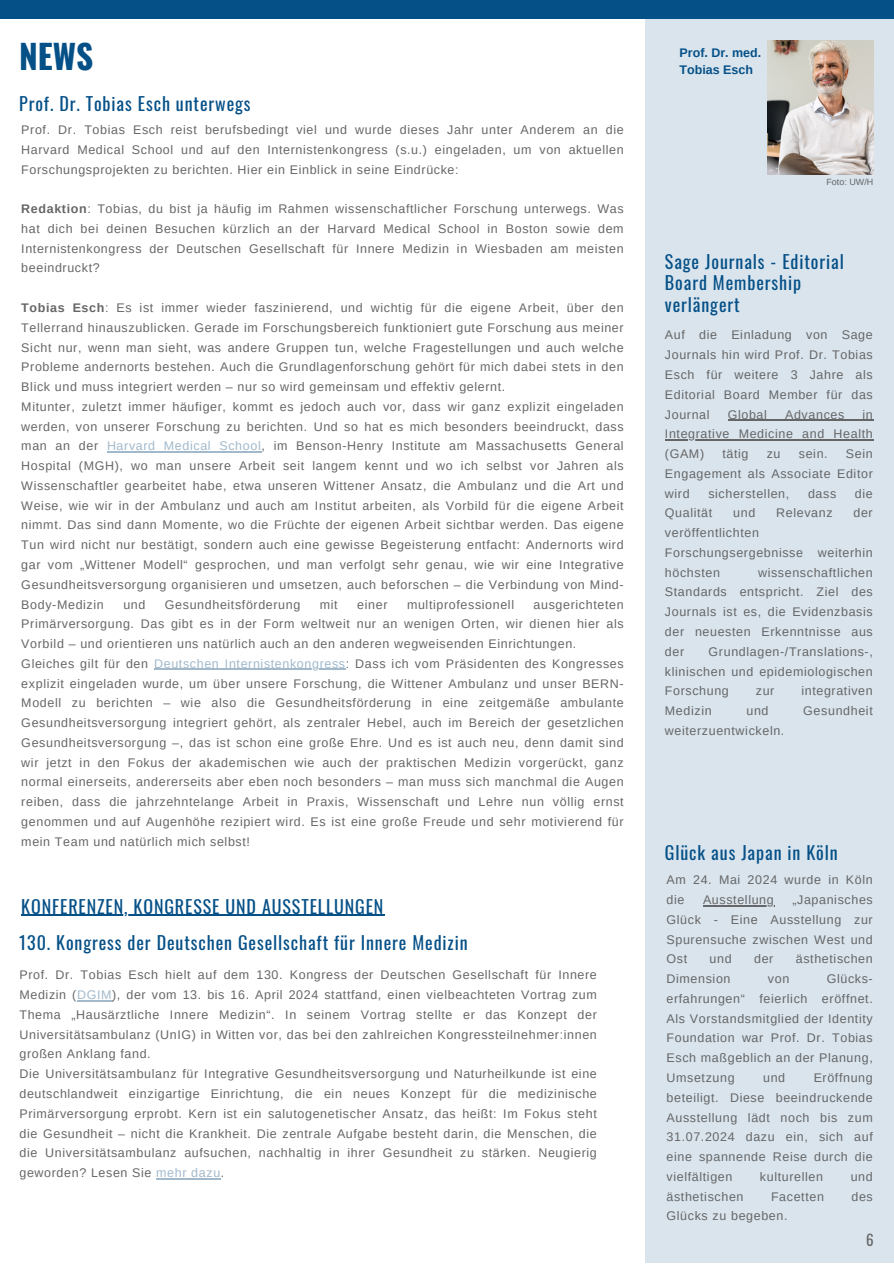
<style>
.page{position:relative;width:894px;height:1264px;background:#fff}
.page>*{position:absolute;margin:0;border:0;box-sizing:border-box;transform-origin:0 0}
.t1{font:700 33.45px "Oswald";color:#055087}
.t2{font:18px/21.3px "Oswald";letter-spacing:.05em;color:#055087}
.t3{font:15px "Oswald";color:#666}
.t4{font:12.45px/19.8px "Arimo";letter-spacing:.05em;color:#666;text-align:justify}
.t5{font:700 12.45px/16.6px "Arimo";color:#055087}
.t6{font:9px "Arimo";color:#666}
.s1{font-weight:700}
.s2{color:#a1b9cb}
</style>
<div class="page">
<div style="left:0;top:0;width:893px;height:19px;background:#055087"></div>
<div style="left:645px;top:19px;width:248px;height:1243px;background:#d9e4ed"></div>
<img style="left:767px;top:41px;width:106px;height:134px">
<hr style="left:727px;top:419px;width:146px;height:1px;background:#666">
<hr style="left:664px;top:439px;width:209px;height:1px;background:#666">
<hr style="left:107px;top:451px;width:154px;height:1px;background:#a1b9cb">
<hr style="left:154px;top:669px;width:192px;height:1px;background:#a1b9cb">
<hr style="left:77px;top:1000px;width:35px;height:1px;background:#a1b9cb">
<hr style="left:156px;top:1178px;width:65px;height:1px;background:#a1b9cb">
<hr style="left:21px;top:914px;width:363px;height:1px;background:#055087">
<hr style="left:702px;top:905px;width:72px;height:1px;background:#666">
<h5 class="t1" style="left:19px;top:30px;width:76px">NEWS</h5>
<p class="t2" style="left:19px;top:92px;width:233px">Prof. Dr. Tobias Esch unterwegs</p>
<h3 class="t4" style="left:21px;top:120px;width:603px">Prof. Dr. Tobias Esch reist berufsbedingt viel und wurde dieses Jahr unter Anderem an die Harvard Medical School und auf den Internistenkongress (s.u.) eingeladen, um von aktuellen Forschungsprojekten zu berichten. Hier ein Einblick in seine Eindrücke:</h3>
<h5 class="t4" style="left:21px;top:199px;width:603px"><span class="s1">Redaktion</span>: Tobias, du bist ja häufig im Rahmen wissenschaftlicher Forschung unterwegs. Was hat dich bei deinen Besuchen kürzlich an der Harvard Medical School in Boston sowie dem Internistenkongress der Deutschen Gesellschaft für Innere Medizin in Wiesbaden am meisten beeindruckt?</h5>
<h4 class="t4" style="left:21px;top:298px;width:603px;text-align:left"><span class="s1">Tobias Esch</span>: Es ist immer wieder faszinierend, und wichtig für die eigene Arbeit, über den Tellerrand hinauszublicken. Gerade im Forschungsbereich funktioniert gute Forschung aus meiner Sicht nur, wenn man sieht, was andere Gruppen tun, welche Fragestellungen und auch welche Probleme andernorts bestehen. Auch die Grundlagenforschung gehört für mich dabei stets in den Blick und muss integriert werden – nur so wird gemeinsam und effektiv gelernt.<br>Mitunter, zuletzt immer häufiger, kommt es jedoch auch vor, dass wir ganz explizit eingeladen werden, von unserer Forschung zu berichten. Und so hat es mich besonders beeindruckt, dass man an der <span class="s2">Harvard Medical School</span>, im Benson-Henry Institute am Massachusetts General Hospital (MGH), wo man unsere Arbeit seit langem kennt und wo ich selbst vor Jahren als Wissenschaftler gearbeitet habe, etwa unseren Wittener Ansatz, die Ambulanz und die Art und Weise, wie wir in der Ambulanz und auch am Institut arbeiten, als Vorbild für die eigene Arbeit nimmt. Das sind dann Momente, wo die Früchte der eigenen Arbeit sichtbar werden. Das eigene Tun wird nicht nur bestätigt, sondern auch eine gewisse Begeisterung entfacht: Andernorts wird gar vom „Wittener Modell“ gesprochen, und man verfolgt sehr genau, wie wir eine Integrative Gesundheitsversorgung organisieren und umsetzen, auch beforschen – die Verbindung von Mind-Body-Medizin</h4>
<h4 class="t4" style="left:21px;top:594px;width:603px;text-align:left;text-indent:512px">ausgerichteten Primärversorgung. Das gibt es in der Form weltweit nur an wenigen Orten, wir dienen hier als Vorbild – und orientieren uns natürlich auch an den anderen wegweisenden Einrichtungen.<br>Gleiches gilt für den</h4>
<h4 class="t4" style="left:123px;top:594px;width:24px">und</h4>
<h4 class="t4" style="left:165px;top:594px;width:137px">Gesundheitsförderung</h4>
<h4 class="t4" style="left:320px;top:594px;width:19px">mit</h4>
<h4 class="t4" style="left:357px;top:594px;width:32px">einer</h4>
<h4 class="t4" style="left:407px;top:594px;width:109px">multiprofessionell</h4>
<p class="t4" style="left:21px;top:653px;width:603px;text-indent:133px"><span class="s2">Deutschen Internistenkongress</span>: Dass ich vom Präsidenten des Kongresses explizit eingeladen wurde, um über unsere Forschung, die Wittener Ambulanz und unser BERN-Modell zu berichten – wie also die Gesundheitsförderung in eine zeitgemäße ambulante Gesundheitsversorgung integriert gehört, als zentraler Hebel, auch im Bereich der gesetzlichen Gesundheitsversorgung –, das ist schon eine große Ehre. Und es ist auch neu, denn damit sind wir jetzt in den Fokus der akademischen wie auch der praktischen Medizin vorgerückt, ganz normal einerseits, andererseits aber eben noch besonders – man muss sich manchmal die Augen reiben, dass die jahrzehntelange Arbeit in Praxis, Wissenschaft und Lehre nun völlig ernst genommen und auf Augenhöhe rezipiert wird. Es ist eine große Freude und sehr motivierend für mein Team und natürlich mich selbst!</p>
<p class="t2" style="left:21px;top:894px;width:363px">KONFERENZEN, KONGRESSE UND AUSSTELLUNGEN</p>
<h5 class="t2" style="left:19px;top:931px;width:450px">130. Kongress der Deutschen Gesellschaft für Innere Medizin</h5>
<h3 class="t4" style="left:19px;top:965px;width:578px;text-align:left">Prof. Dr. Tobias Esch hielt auf dem 130. Kongress der Deutschen Gesellschaft für Innere Medizin (<span class="s2">DGIM</span>), der vom 13. bis 16. April 2024 stattfand, einen vielbeachteten Vortrag zum Thema „Hausärztliche Innere Medizin“. In seinem Vortrag stellte er das Konzept der Universitätsambulanz (UnIG) in Witten vor, das bei den zahlreichen Kongressteilnehmer:innen großen Anklang fand.<br>Die Universitätsambulanz für Integrative Gesundheitsversorgung und Naturheilkunde ist eine deutschlandweit einzigartige Einrichtung, die ein neues Konzept für die medizinische Primärversorgung erprobt. Kern ist ein salutogenetischer Ansatz, das heißt: Im Fokus steht die Gesundheit – nicht die Krankheit. Die zentrale Aufgabe besteht darin, die Menschen, die die Universitätsambulanz aufsuchen, nachhaltig in ihrer Gesundheit zu stärken. Neugierig geworden? Lesen Sie <span class="s2">mehr dazu</span>.</h3>
<h3 class="t5" style="left:679px;top:44px;width:83px">Prof. Dr. med.<br>Tobias Esch</h3>
<h5 class="t6" style="left:826px;top:176px;width:48px">Foto: UW/H</h5>
<h2 class="t2" style="left:664px;top:250px;width:180px">Sage Journals - Editorial<br>Board Membership verlängert</h2>
<h5 class="t4" style="left:664px;top:325px;width:209px">Auf die Einladung von Sage Journals hin wird Prof. Dr. Tobias Esch für weitere 3 Jahre als Editorial Board Member für das Journal</h5>
<h5 class="t4" style="left:727px;top:404px;width:41px">Global</h5>
<h5 class="t4" style="left:784px;top:404px;width:61px">Advances</h5>
<h5 class="t4" style="left:862px;top:404px;width:12px">in</h5>
<h5 class="t4" style="left:664px;top:424px;width:209px">Integrative Medicine and Health (GAM)</h5>
<h5 class="t4" style="left:664px;top:444px;width:209px;text-indent:181px">Sein Engagement als Associate Editor wird</h5>
<h5 class="t4" style="left:722px;top:444px;width:28px">tätig</h5>
<h5 class="t4" style="left:766px;top:444px;width:15px">zu</h5>
<h5 class="t4" style="left:798px;top:444px;width:30px">sein.</h5>
<h5 class="t4" style="left:708px;top:483px;width:82px">sicherstellen,</h5>
<h5 class="t4" style="left:807px;top:483px;width:30px">dass</h5>
<h5 class="t4" style="left:854px;top:483px;width:19px">die</h5>
<h5 class="t4" style="left:664px;top:503px;width:49px">Qualität</h5>
<h5 class="t4" style="left:733px;top:503px;width:24px">und</h5>
<h5 class="t4" style="left:776px;top:503px;width:58px">Relevanz</h5>
<h5 class="t4" style="left:853px;top:503px;width:21px">der</h5>
<h5 class="t4" style="left:664px;top:523px;width:209px;text-align:left">veröffentlichten<br>Forschungsergebnisse weiterhin höchsten</h5>
<h5 class="t4" style="left:664px;top:562px;width:209px;text-indent:93px">wissenschaftlichen Standards entspricht. Ziel des Journals ist es, die Evidenzbasis der neuesten Erkenntnisse aus der</h5>
<h5 class="t4" style="left:664px;top:641px;width:209px;text-indent:44px">Grundlagen-/Translations-, klinischen und epidemiologischen Forschung</h5>
<h5 class="t4" style="left:755px;top:681px;width:20px">zur</h5>
<h5 class="t4" style="left:801px;top:681px;width:73px">integrativen</h5>
<h5 class="t4" style="left:664px;top:700px;width:48px">Medizin</h5>
<h5 class="t4" style="left:746px;top:700px;width:24px">und</h5>
<h5 class="t4" style="left:803px;top:700px;width:71px">Gesundheit</h5>
<h5 class="t4" style="left:664px;top:720px;width:121px">weiterzuentwickeln.</h5>
<h2 class="t2" style="left:664px;top:841px;width:174px">Glück aus Japan in Köln</h2>
<p class="t4" style="left:666px;top:870px;width:208px">Am 24. Mai 2024 wurde in Köln die</p>
<p class="t4" style="left:666px;top:889px;width:208px;text-indent:126px">„Japanisches Glück - Eine Ausstellung zur Spurensuche zwischen West und Ost</p>
<p class="t4" style="left:702px;top:889px;width:72px">Ausstellung</p>
<p class="t4" style="left:709px;top:949px;width:24px">und</p>
<p class="t4" style="left:753px;top:949px;width:21px">der</p>
<p class="t4" style="left:795px;top:949px;width:78px">ästhetischen</p>
<p class="t4" style="left:666px;top:968px;width:65px">Dimension</p>
<p class="t4" style="left:767px;top:968px;width:23px">von</p>
<p class="t4" style="left:666px;top:968px;width:208px;text-indent:160px">Glücks&shy;erfahrungen“ feierlich eröffnet.<br>Als Vorstandsmitglied der Identity Foundation war Prof. Dr. Tobias Esch maßgeblich an der Planung, Umsetzung</p>
<p class="t4" style="left:763px;top:1067px;width:24px">und</p>
<p class="t4" style="left:666px;top:1067px;width:208px;text-indent:147px">Eröffnung beteiligt. Diese beeindruckende Ausstellung lädt noch bis zum 31.07.2024 dazu ein, sich auf eine spannende Reise durch die vielfältigen</p>
<p class="t4" style="left:759px;top:1166px;width:65px">kulturellen</p>
<p class="t4" style="left:850px;top:1166px;width:24px">und</p>
<p class="t4" style="left:666px;top:1186px;width:78px">ästhetischen</p>
<p class="t4" style="left:770px;top:1186px;width:54px">Facetten</p>
<p class="t4" style="left:851px;top:1186px;width:23px">des</p>
<p class="t4" style="left:666px;top:1206px;width:122px">Glücks zu begeben.</p>
<h3 class="t3" style="left:865px;top:1228px;width:9px">6</h3>
</div>
